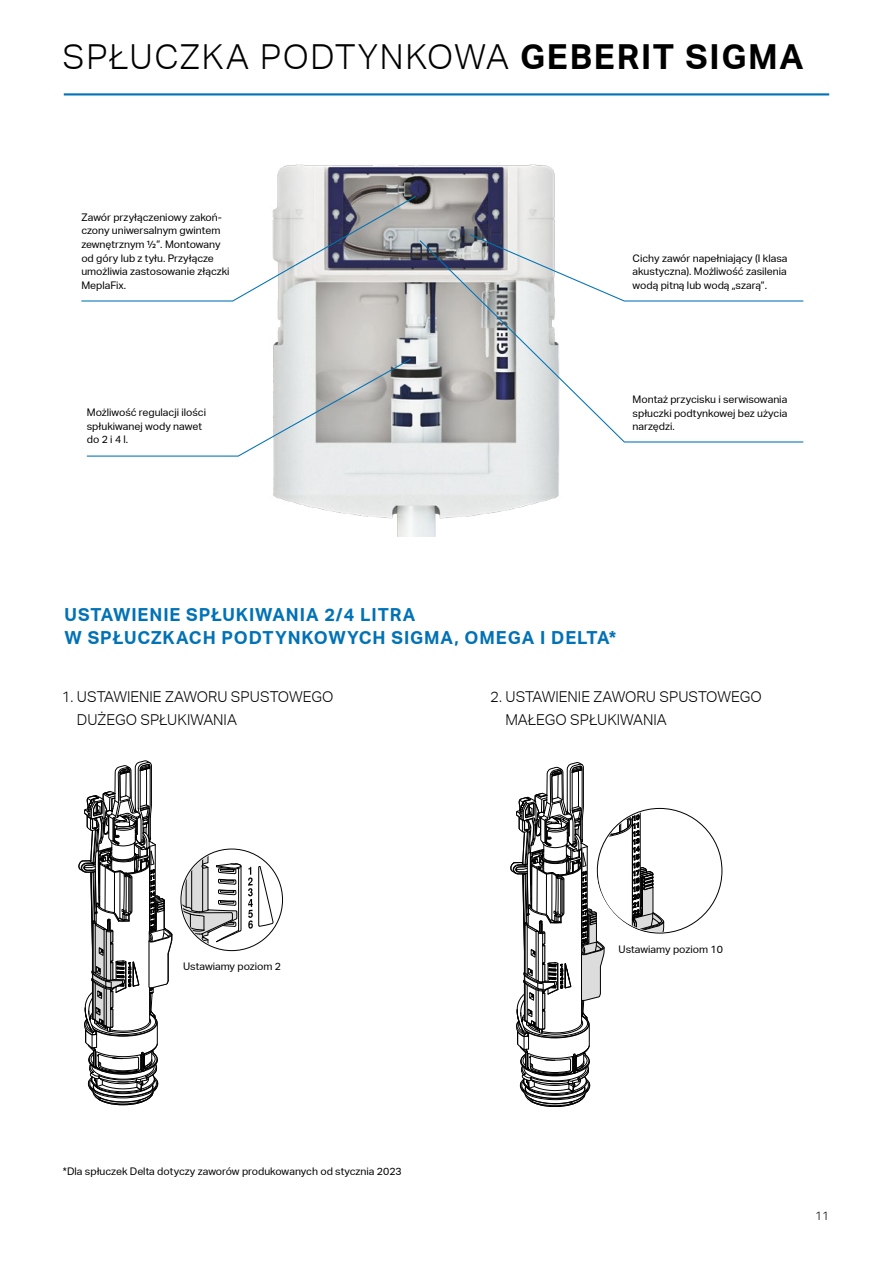
<style>
.page{position:relative;width:893px;height:1263px;background:#fff}
.page>*{position:absolute;margin:0;border:0;box-sizing:border-box;transform-origin:0 0}
.t1{font:300 34.5px "Aktiv Grotesk Geberit";letter-spacing:.045em;color:#000}
.t2{font:700 18px/22.5px "Aktiv Grotesk Geberit";letter-spacing:.05em;color:#0072b6}
.t3{font:300 15px/22.5px "Aktiv Grotesk Geberit";color:#000}
.t4{font:300 12px "Aktiv Grotesk Geberit";color:#000}
.t5{font:10.5px/13.5px "Aktiv Grotesk Geberit";color:#000}
.s1{font-weight:700}
</style>
<div class="page">
<img style="left:273px;top:164px;width:286px;height:372px">
<svg style="left:86px;top:358px;width:326px;height:99px"></svg>
<svg style="left:81px;top:195px;width:336px;height:107px"></svg>
<svg style="left:469px;top:233px;width:90px;height:6px"></svg>
<svg style="left:418px;top:239px;width:386px;height:204px"></svg>
<hr style="left:64px;top:93px;width:765px;height:2px;background:#0072b6">
<svg style="left:78px;top:760px;width:205px;height:345px"></svg>
<svg style="left:510px;top:762px;width:213px;height:345px"></svg>
<h1 class="t1" style="left:63px;top:37px;width:743px">SPŁUCZKA PODTYNKOWA <span class="s1">GEBERIT SIGMA</span></h1>
<p class="t5" style="left:81px;top:211px;width:150px">Zawór przyłączeniowy zakoń&shy;czony uniwersalnym gwintem zewnętrznym ½”. Montowany od góry lub z tyłu. Przyłącze umożliwia zastosowanie złączki<br>MeplaFix.</p>
<p class="t5" style="left:87px;top:406px;width:121px">Możliwość regulacji ilości spłukiwanej wody nawet do 2 i 4 l.</p>
<p class="t5" style="left:633px;top:251px;width:156px;text-align:justify">Cichy zawór napełniający (I klasa akustyczna). Możliwość zasilenia wodą pitną lub wodą „szarą”.</p>
<p class="t5" style="left:633px;top:393px;width:156px;text-align:justify">Montaż przycisku i serwisowania spłuczki podtynkowej bez użycia narzędzi.</p>
<h2 class="t2" style="left:65px;top:604px;width:553px">USTAWIENIE SPŁUKIWANIA 2/4 LITRA<br>W SPŁUCZKACH PODTYNKOWYCH SIGMA, OMEGA I DELTA*</h2>
<h3 class="t3" style="left:77px;top:686px;width:258px;text-indent:-15px">1. USTAWIENIE ZAWORU SPUSTOWEGO<br>DUŻEGO SPŁUKIWANIA</h3>
<h3 class="t3" style="left:505px;top:686px;width:258px;text-indent:-15px">2. USTAWIENIE ZAWORU SPUSTOWEGO<br>MAŁEGO SPŁUKIWANIA</h3>
<p class="t5" style="left:183px;top:959px;width:100px">Ustawiamy poziom 2</p>
<p class="t5" style="left:63px;top:1165px;width:340px">*Dla spłuczek Delta dotyczy zaworów produkowanych od stycznia 2023</p>
<p class="t5" style="left:619px;top:943px;width:106px">Ustawiamy poziom 10</p>
<p class="t4" style="left:815px;top:1209px;width:16px">11</p>
</div>
